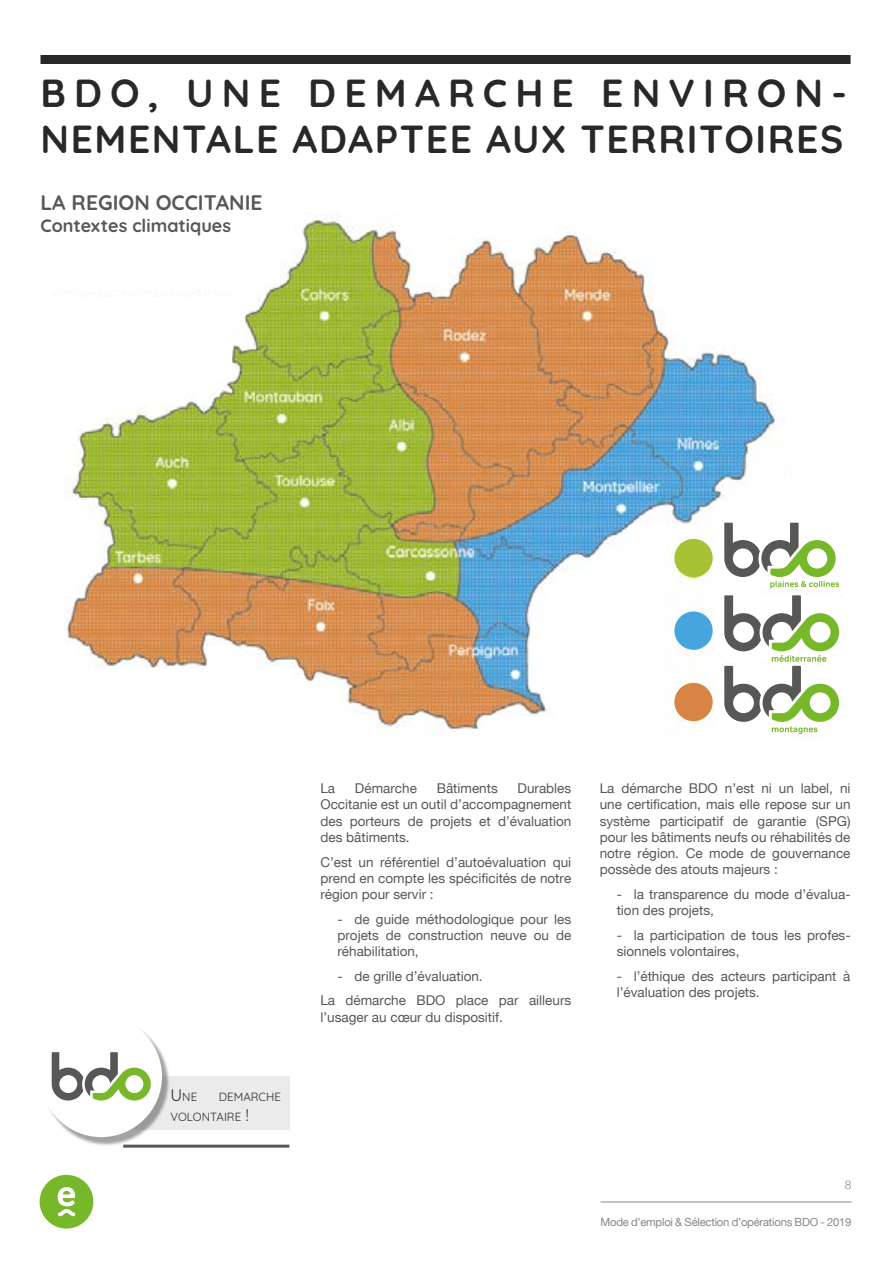
<style>
.page{position:relative;width:893px;height:1263px;background:#fff}
.page>*{position:absolute;margin:0;border:0;box-sizing:border-box;transform-origin:0 0}
.t1{font:700 39px/46.8px "Quicksand";letter-spacing:.04em;color:#282827}
.t2{font:700 21px "Quicksand";color:#575756}
.t3{font:700 18px "Quicksand";color:#575756}
.t4{font:13.5px/16.2px "Helvetica Neue";color:#575756;text-align:justify}
.t5{font:300 12px "Helvetica Neue";color:#878787}
.t6{font:11.55px/19.8px "Quicksand";color:#282827}
.t7{font:11.25px "Helvetica Neue";letter-spacing:-.02em;color:#878787}
.s1{font-size:16.5px}
</style>
<div class="page">
<hr style="left:601px;top:1201px;width:250px;height:1px;background:#878787">
<svg style="left:40px;top:1175px;width:53px;height:53px"></svg>
<div style="left:40px;top:55px;width:810px;height:9px;background:#282827"></div>
<img style="left:65px;top:213px;width:775px;height:526px">
<div style="left:702px;top:196px;width:143px;height:119px;background:#fff"></div>
<div style="left:795px;top:380px;width:69px;height:120px;background:#fff"></div>
<svg style="left:724px;top:595px;width:115px;height:139px"></svg>
<svg style="left:724px;top:523px;width:115px;height:66px"></svg>
<div style="left:674px;top:611px;width:39px;height:39px;background:#47a5dd;border-radius:50%"></div>
<div style="left:674px;top:683px;width:39px;height:38px;background:#d88445;border-radius:50%"></div>
<div style="left:674px;top:539px;width:39px;height:38px;background:#a6c234;border-radius:50%"></div>
<div style="left:40px;top:189px;width:224px;height:100px;background:#fff"></div>
<hr style="left:123px;top:1145px;width:166px;height:3px;background:#575756">
<div style="left:73px;top:1076px;width:216px;height:53px;background:#ecebec"></div>
<div style="left:43px;top:1019px;width:126px;height:126px;background:#575756;opacity:.55"></div>
<div style="left:40px;top:1015px;width:122px;height:122px;background:#fff;border-radius:50%"></div>
<svg style="left:52px;top:1052px;width:99px;height:48px"></svg>
<h1 class="t1" style="left:40px;top:66px;width:808px">BDO, UNE DEMARCHE ENVIRON-<br>NEMENTALE ADAPTEE AUX TERRITOIRES</h1>
<h2 class="t2" style="left:40px;top:185px;width:223px">LA REGION OCCITANIE</h2>
<h3 class="t3" style="left:40px;top:210px;width:192px">Contextes climatiques</h3>
<p class="t6" style="left:171px;top:1086px;width:28px"><span class="s1">U</span>NE</p>
<p class="t6" style="left:171px;top:1086px;width:112px;text-indent:48px">DEMARCHE<br>VOLONTAIRE <span class="s1">!</span></p>
<p class="t4" style="left:320px;top:781px;width:16px">La</p>
<p class="t4" style="left:355px;top:781px;width:64px">Démarche</p>
<p class="t4" style="left:437px;top:781px;width:63px">Bâtiments</p>
<p class="t4" style="left:320px;top:781px;width:252px;text-indent:197px">Durables Occitanie est un outil d’accompagnement des porteurs de projets et d’évaluation des bâtiments.</p>
<p class="t4" style="left:320px;top:854px;width:252px">C’est un référentiel d’autoévaluation qui prend en compte les spécificités de notre région pour servir :</p>
<p class="t4" style="left:337px;top:912px;width:235px">- de guide méthodologique pour les projets de construction neuve ou de réhabilitation,</p>
<p class="t4" style="left:320px;top:964px;width:252px;line-height:24.8px;text-indent:17px">- de grille d’évaluation.<br>La démarche BDO place par ailleurs</p>
<p class="t4" style="left:320px;top:1010px;width:184px">l’usager au cœur du dispositif.</p>
<p class="t4" style="left:600px;top:781px;width:252px">La démarche BDO n’est ni un label, ni une certification, mais elle repose sur un système participatif de garantie (SPG) pour les bâtiments neufs ou réhabilités de notre région. Ce mode de gouvernance possède des atouts majeurs :</p>
<p class="t4" style="left:617px;top:887px;width:235px">- la transparence du mode d’évalua&shy;tion des projets,</p>
<p class="t4" style="left:617px;top:928px;width:235px">- la participation de tous les profes&shy;sionnels volontaires,</p>
<p class="t4" style="left:617px;top:969px;width:235px">- l’éthique des acteurs participant à l’évaluation des projets.</p>
<p class="t5" style="left:845px;top:1175px;width:8px">8</p>
<p class="t7" style="left:601px;top:1217px;width:252px">Mode d’emploi &amp; Sélection d’opérations BDO - 2019</p>
</div>
